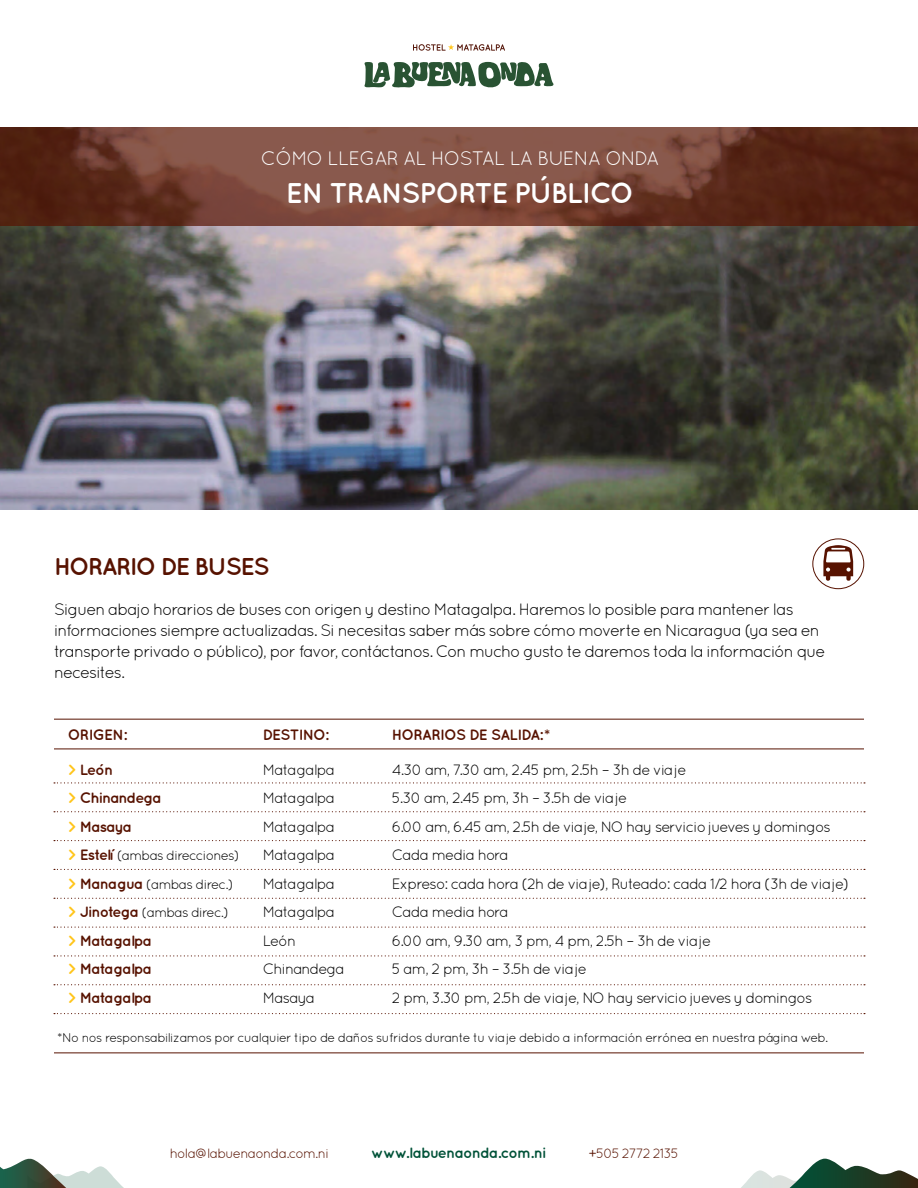
<style>
.page{position:relative;width:918px;height:1188px;background:#fff}
.page>*{position:absolute;margin:0;border:0;box-sizing:border-box;transform-origin:0 0}
.t1{font:700 28.5px "Quicksand";letter-spacing:-.035em;color:#fff}
.t2{font:700 24.3px "Quicksand";letter-spacing:-.06em;color:#571200}
.t3{font:19.5px "Quicksand";letter-spacing:-.03em;color:#fff}
.t4{font:16.5px/21px "Quicksand";letter-spacing:-.06em;color:#000}
.t5{font:15px "Quicksand";letter-spacing:-.06em;color:#000}
.t6{font:700 15px "Quicksand";letter-spacing:-.06em;color:#571200}
.t7{font:700 15px "Quicksand";letter-spacing:-.055em;color:#005238}
.t8{font:700 15px "Quicksand";letter-spacing:-.04em;color:#571200}
.t9{font:13.5px "Quicksand";letter-spacing:-.06em;color:#000}
.t10{font:13.5px "Quicksand";letter-spacing:-.06em;color:#571200}
.t11{font:12.75px "Quicksand";letter-spacing:-.05em;color:#000}
.s1{color:#ffc51a}
.s2{font-weight:700;font-size:15px;color:#ffc51a}
.s3{font-weight:700;font-size:15px;color:#571200}
</style>
<div class="page">
<img style="left:0;top:226px;width:918px;height:283px">
<svg style="left:0;top:127px;width:918px;height:99px;background:#703f31"></svg>
<hr style="left:54px;top:749px;width:810px;height:1px;background:#571200">
<hr style="left:54px;top:719px;width:810px;height:1px;background:#571200">
<svg style="left:54px;top:782px;width:811px;height:1px"></svg>
<svg style="left:54px;top:811px;width:811px;height:1px"></svg>
<svg style="left:54px;top:840px;width:811px;height:1px"></svg>
<svg style="left:54px;top:869px;width:811px;height:1px"></svg>
<svg style="left:54px;top:898px;width:811px;height:1px"></svg>
<svg style="left:54px;top:927px;width:811px;height:1px"></svg>
<svg style="left:54px;top:955px;width:811px;height:1px"></svg>
<svg style="left:54px;top:984px;width:811px;height:1px"></svg>
<svg style="left:54px;top:1013px;width:811px;height:1px"></svg>
<hr style="left:54px;top:1053px;width:810px;height:1px;background:#571200">
<svg style="left:364px;top:61px;width:190px;height:27px"></svg>
<svg style="left:413px;top:44px;width:92px;height:7px"></svg>
<div style="left:813px;top:539px;width:51px;height:50px;border:1px solid #571200;border-radius:50%"></div>
<svg style="left:823px;top:545px;width:30px;height:36px"></svg>
<svg style="left:0;top:1158px;width:124px;height:30px"></svg>
<svg style="left:741px;top:1159px;width:177px;height:29px"></svg>
<h3 class="t3" style="left:261px;top:147px;width:400px">CÓMO LLEGAR AL HOSTAL LA BUENA ONDA</h3>
<h1 class="t1" style="left:286px;top:176px;width:350px">EN TRANSPORTE PÚBLICO</h1>
<h2 class="t2" style="left:54px;top:551px;width:217px">HORARIO DE BUSES</h2>
<p class="t4" style="left:54px;top:599px;width:773px">Siguen abajo horarios de buses con origen y destino Matagalpa. Haremos lo posible para mantener las informaciones siempre actualizadas. Si necesitas saber más sobre cómo moverte en Nicaragua (ya sea en transporte privado o público), por favor, contáctanos. Con mucho gusto te daremos toda la información que necesites.</p>
<p class="t6" style="left:68px;top:726px;width:61px">ORIGEN:</p>
<p class="t6" style="left:263px;top:726px;width:67px">DESTINO:</p>
<p class="t8" style="left:392px;top:726px;width:160px">HORARIOS DE SALIDA:*</p>
<p class="t6" style="left:68px;top:760px;width:47px"><span class="s1">&gt;</span> León</p>
<p class="t5" style="left:263px;top:761px;width:74px">Matagalpa</p>
<p class="t5" style="left:392px;top:761px;width:296px">4.30 am, 7.30 am, 2.45 pm, 2.5h – 3h de viaje</p>
<p class="t6" style="left:68px;top:789px;width:96px"><span class="s1">&gt;</span> Chinandega</p>
<p class="t5" style="left:263px;top:789px;width:74px">Matagalpa</p>
<p class="t5" style="left:392px;top:789px;width:237px">5.30 am, 2.45 pm, 3h – 3.5h de viaje</p>
<p class="t6" style="left:68px;top:817px;width:66px"><span class="s1">&gt;</span> Masaya</p>
<p class="t5" style="left:263px;top:818px;width:74px">Matagalpa</p>
<p class="t5" style="left:392px;top:818px;width:441px">6.00 am, 6.45 am, 2.5h de viaje, NO hay servicio jueves y domingos</p>
<p class="t9" style="left:68px;top:848px;width:173px"><span class="s2">&gt;</span> <span class="s3">Estelí</span> (ambas direcciones)</p>
<p class="t5" style="left:263px;top:846px;width:74px">Matagalpa</p>
<p class="t5" style="left:392px;top:846px;width:118px">Cada media hora</p>
<p class="t9" style="left:68px;top:876px;width:167px"><span class="s2">&gt;</span> <span class="s3">Managua</span> (ambas direc.)</p>
<p class="t5" style="left:263px;top:875px;width:74px">Matagalpa</p>
<p class="t5" style="left:392px;top:875px;width:459px">Expreso: cada hora (2h de viaje), Ruteado: cada 1/2 hora (3h de viaje)</p>
<p class="t9" style="left:68px;top:905px;width:163px"><span class="s2">&gt;</span> <span class="s3">Jinotega</span> (ambas direc.)</p>
<p class="t5" style="left:263px;top:903px;width:74px">Matagalpa</p>
<p class="t5" style="left:392px;top:903px;width:118px">Cada media hora</p>
<p class="t6" style="left:68px;top:931px;width:86px"><span class="s1">&gt;</span> Matagalpa</p>
<p class="t5" style="left:263px;top:932px;width:35px">León</p>
<p class="t5" style="left:392px;top:932px;width:321px">6.00 am, 9.30 am, 3 pm, 4 pm, 2.5h – 3h de viaje</p>
<p class="t6" style="left:68px;top:960px;width:86px"><span class="s1">&gt;</span> Matagalpa</p>
<p class="t5" style="left:263px;top:960px;width:84px">Chinandega</p>
<p class="t5" style="left:392px;top:960px;width:197px">5 am, 2 pm, 3h – 3.5h de viaje</p>
<p class="t6" style="left:68px;top:988px;width:86px"><span class="s1">&gt;</span> Matagalpa</p>
<p class="t5" style="left:263px;top:989px;width:54px">Masaya</p>
<p class="t5" style="left:392px;top:989px;width:422px">2 pm, 3.30 pm, 2.5h de viaje, NO hay servicio jueves y domingos</p>
<p class="t11" style="left:57px;top:1030px;width:773px">*No nos responsabilizamos por cualquier tipo de daños sufridos durante tu viaje debido a información errónea en nuestra página web.</p>
<p class="t10" style="left:170px;top:1146px;width:161px">hola@labuenaonda.com.ni</p>
<p class="t7" style="left:371px;top:1144px;width:176px">www.labuenaonda.com.ni</p>
<p class="t10" style="left:588px;top:1145px;width:92px">+505 2772 2135</p>
</div>
